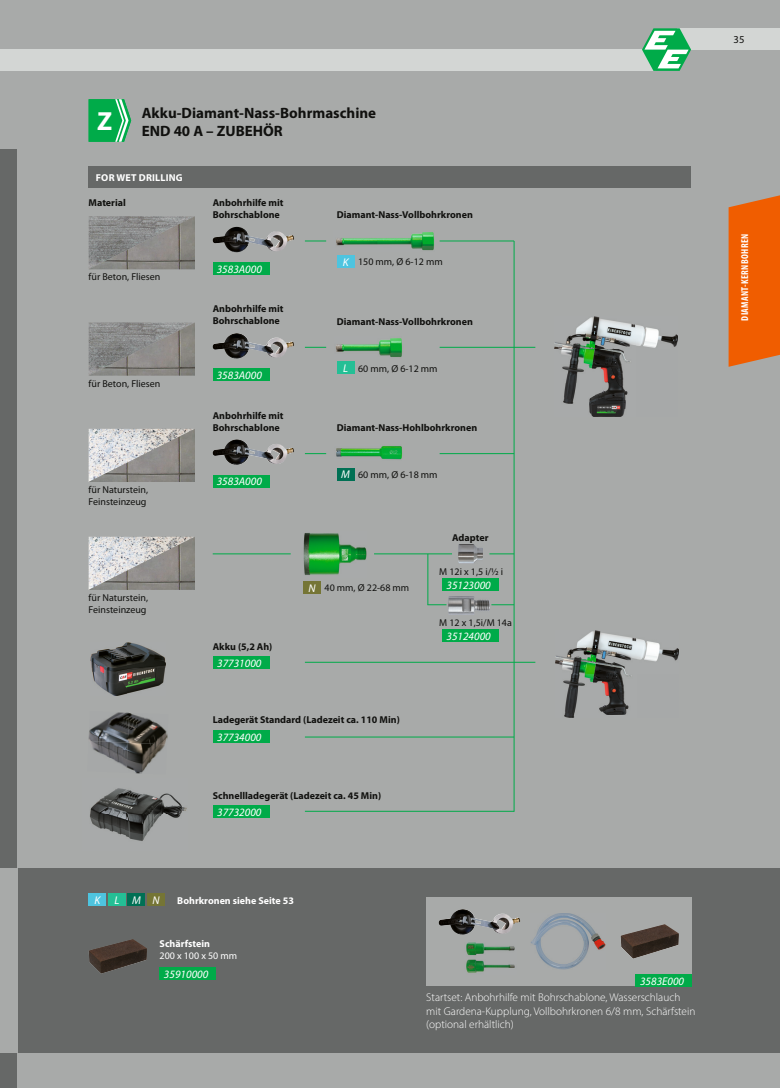
<style>
.page{position:relative;width:780px;height:1088px;background:#fff}
.page>*{position:absolute;margin:0;border:0;box-sizing:border-box;transform-origin:0 0}
.t1{font:700 26.25px "Myriad Pro";color:#fff}
.t2{font:700 15px/18px "Myriad Pro";color:#11110f}
.t3{font:300 11.25px/13.5px "Myriad Pro";color:#fff}
.t4{font:italic 11.25px "Myriad Pro";color:#fff}
.t5{font:10.62px "Myriad Pro";color:#11110f}
.t6{font:700 10px/12px "Myriad Pro";color:#11110f}
.t7{font:10px/12px "Myriad Pro";color:#11110f}
.t8{font:10px/12px "Myriad Pro";color:#fff}
.t9{font:700 10px "Myriad Pro";color:#fff}
.t10{font:700 condensed 10px "Myriad Pro";letter-spacing:.03em;color:#fff}
.t11{font:700 10px "Myriad Pro";letter-spacing:.02em;color:#fff}
.s1{font-style:italic;font-size:11.25px;color:#fff}
.s2{font-weight:700}
</style>
<div class="page">
<div style="left:0;top:4px;width:18px;height:1084px;background:#666867"></div>
<div style="left:0;top:0;width:18px;height:149px;background:#a8aaa9"></div>
<div style="left:0;top:868px;width:18px;height:184px;background:#a8aaa9"></div>
<div style="left:18px;top:0;width:762px;height:1088px;background:#a8aaa9"></div>
<div style="left:303px;top:581px;width:18px;height:12px;background:#757535"></div>
<img style="left:303px;top:533px;width:64px;height:42px">
<img style="left:458px;top:545px;width:24px;height:19px">
<img style="left:448px;top:596px;width:41px;height:18px">
<img style="left:90px;top:788px;width:97px;height:53px">
<div style="left:19px;top:868px;width:761px;height:184px;background:#666867"></div>
<div style="left:89px;top:167px;width:602px;height:21px;background:#666867"></div>
<img style="left:556px;top:631px;width:122px;height:86px">
<img style="left:554px;top:317px;width:123px;height:100px">
<svg style="left:89px;top:99px;width:42px;height:43px"></svg>
<hr style="left:439px;top:240px;width:75px;height:1px;background:#00ab49">
<img style="left:213px;top:227px;width:77px;height:25px">
<img style="left:89px;top:216px;width:106px;height:53px">
<svg style="left:305px;top:240px;width:21px;height:1px"></svg>
<img style="left:336px;top:232px;width:98px;height:19px">
<div style="left:213px;top:262px;width:56px;height:13px;background:#00ab49"></div>
<hr style="left:439px;top:347px;width:96px;height:1px;background:#00ab49">
<img style="left:213px;top:333px;width:77px;height:26px">
<img style="left:89px;top:322px;width:106px;height:54px">
<svg style="left:305px;top:347px;width:21px;height:1px"></svg>
<hr style="left:513px;top:241px;width:1px;height:571px;background:#00ab49">
<img style="left:336px;top:338px;width:66px;height:19px">
<div style="left:213px;top:369px;width:56px;height:12px;background:#00ab49"></div>
<div style="left:337px;top:361px;width:17px;height:13px;background:#24bf95"></div>
<div style="left:337px;top:255px;width:17px;height:13px;background:#4ec4df"></div>
<svg style="left:305px;top:453px;width:21px;height:1px"></svg>
<hr style="left:439px;top:453px;width:75px;height:1px;background:#00ab49">
<img style="left:213px;top:439px;width:77px;height:26px">
<img style="left:89px;top:429px;width:106px;height:53px">
<img style="left:336px;top:446px;width:66px;height:14px">
<div style="left:213px;top:475px;width:56px;height:12px;background:#00ab49"></div>
<div style="left:337px;top:468px;width:17px;height:12px;background:#007054"></div>
<div style="left:442px;top:578px;width:56px;height:13px;background:#00ab49"></div>
<div style="left:442px;top:629px;width:56px;height:13px;background:#00ab49"></div>
<svg style="left:489px;top:553px;width:25px;height:1px"></svg>
<svg style="left:491px;top:604px;width:23px;height:1px"></svg>
<svg style="left:428px;top:604px;width:18px;height:1px"></svg>
<hr style="left:427px;top:554px;width:1px;height:51px;background:#00ab49">
<hr style="left:374px;top:553px;width:78px;height:1px;background:#00ab49">
<hr style="left:213px;top:553px;width:78px;height:1px;background:#00ab49">
<img style="left:89px;top:537px;width:106px;height:53px">
<hr style="left:305px;top:662px;width:230px;height:1px;background:#00ab49">
<img style="left:90px;top:642px;width:75px;height:53px">
<div style="left:213px;top:656px;width:56px;height:13px;background:#00ab49"></div>
<hr style="left:305px;top:736px;width:209px;height:1px;background:#00ab49">
<img style="left:89px;top:712px;width:40px;height:29px">
<img style="left:128px;top:713px;width:40px;height:30px">
<img style="left:90px;top:741px;width:38px;height:26px">
<img style="left:126px;top:743px;width:39px;height:31px">
<div style="left:213px;top:730px;width:56px;height:13px;background:#00ab49"></div>
<hr style="left:305px;top:811px;width:209px;height:1px;background:#00ab49">
<div style="left:213px;top:805px;width:56px;height:13px;background:#00ab49"></div>
<div style="left:89px;top:893px;width:17px;height:12px;background:#4ec4df"></div>
<div style="left:108px;top:893px;width:18px;height:12px;background:#24bf95"></div>
<div style="left:128px;top:893px;width:17px;height:12px;background:#007054"></div>
<div style="left:147px;top:893px;width:18px;height:12px;background:#757535"></div>
<img style="left:89px;top:939px;width:44px;height:20px">
<div style="left:159px;top:967px;width:57px;height:13px;background:#00ab49"></div>
<div style="left:426px;top:897px;width:266px;height:89px;background:#a8aaa9"></div>
<img style="left:620px;top:924px;width:44px;height:20px">
<img style="left:439px;top:909px;width:76px;height:25px">
<img style="left:531px;top:913px;width:75px;height:57px">
<img style="left:466px;top:942px;width:49px;height:31px">
<div style="left:635px;top:974px;width:57px;height:13px;background:#00ab49"></div>
<svg style="left:728px;top:195px;width:52px;height:172px"></svg>
<div style="left:18px;top:50px;width:638px;height:21px;background:#d3d6d4"></div>
<div style="left:677px;top:28px;width:103px;height:22px;background:#d3d6d4"></div>
<svg style="left:642px;top:28px;width:49px;height:43px"></svg>
<div style="left:0;top:50px;width:18px;height:21px;background:#d3d6d4"></div>
<p class="t1" style="left:97px;top:104px;width:17px">Z</p>
<p class="t2" style="left:142px;top:103px;width:236px">Akku-Diamant-Nass-Bohrmaschine<br>END 40 A – ZUBEHÖR</p>
<p class="t11" style="left:96px;top:171px;width:88px">FOR WET DRILLING</p>
<p class="t6" style="left:89px;top:196px;width:39px">Material</p>
<p class="t7" style="left:89px;top:271px;width:73px">für Beton, Fliesen</p>
<p class="t7" style="left:89px;top:377px;width:73px">für Beton, Fliesen</p>
<p class="t7" style="left:89px;top:483px;width:61px">für Naturstein,<br>Feinsteinzeug</p>
<p class="t7" style="left:89px;top:591px;width:61px">für Naturstein,<br>Feinsteinzeug</p>
<p class="t6" style="left:213px;top:196px;width:72px">Anbohrhilfe mit<br>Bohrschablone</p>
<p class="t4" style="left:217px;top:262px;width:47px">3583A000</p>
<p class="t6" style="left:213px;top:303px;width:72px">Anbohrhilfe mit<br>Bohrschablone</p>
<p class="t4" style="left:217px;top:368px;width:47px">3583A000</p>
<p class="t6" style="left:213px;top:409px;width:72px">Anbohrhilfe mit<br>Bohrschablone</p>
<p class="t4" style="left:217px;top:475px;width:47px">3583A000</p>
<p class="t6" style="left:213px;top:640px;width:61px">Akku (5,2 Ah)</p>
<p class="t4" style="left:217px;top:656px;width:46px">37731000</p>
<p class="t6" style="left:337px;top:209px;width:138px">Diamant-Nass-Vollbohrkronen</p>
<p class="t4" style="left:343px;top:255px;width:7px">K</p>
<p class="t7" style="left:358px;top:256px;width:86px">150 mm, Ø 6-12 mm</p>
<p class="t6" style="left:337px;top:315px;width:138px">Diamant-Nass-Vollbohrkronen</p>
<p class="t4" style="left:343px;top:361px;width:6px">L</p>
<p class="t7" style="left:358px;top:362px;width:81px">60 mm, Ø 6-12 mm</p>
<p class="t6" style="left:337px;top:421px;width:142px">Diamant-Nass-Hohlbohrkronen</p>
<p class="t4" style="left:341px;top:467px;width:10px">M</p>
<p class="t7" style="left:358px;top:468px;width:81px">60 mm, Ø 6-18 mm</p>
<p class="t6" style="left:452px;top:531px;width:38px">Adapter</p>
<p class="t7" style="left:439px;top:566px;width:65px">M 12i x 1,5 i/½ i</p>
<p class="t7" style="left:308px;top:582px;width:102px"><span class="s1">N</span> 40 mm, Ø 22-68 mm</p>
<p class="t4" style="left:446px;top:578px;width:46px">35123000</p>
<p class="t7" style="left:439px;top:617px;width:74px">M 12 x 1,5i/M 14a</p>
<p class="t4" style="left:446px;top:629px;width:46px">35124000</p>
<p class="t6" style="left:213px;top:714px;width:188px">Ladegerät Standard (Ladezeit ca. 110 Min)</p>
<p class="t4" style="left:217px;top:730px;width:46px">37734000</p>
<p class="t6" style="left:213px;top:789px;width:170px">Schnellladegerät (Ladezeit ca. 45 Min)</p>
<p class="t4" style="left:217px;top:805px;width:46px">37732000</p>
<p class="t4" style="left:95px;top:893px;width:7px">K</p>
<p class="t4" style="left:114px;top:893px;width:46px">LMN</p>
<p class="t9" style="left:177px;top:894px;width:118px">Bohrkronen siehe Seite 53</p>
<p class="t8" style="left:159px;top:937px;width:79px"><span class="s2">Schärfstein<br></span>200 x 100 x 50 mm</p>
<p class="t4" style="left:164px;top:967px;width:46px">35910000</p>
<p class="t4" style="left:640px;top:974px;width:46px">3583E000</p>
<p class="t3" style="left:426px;top:990px;width:270px">Startset: Anbohrhilfe mit Bohrschablone, Wasserschlauch mit Gardena-Kupplung, Vollbohrkronen 6/8 mm, Schärfstein (optional erhältlich)</p>
<p class="t5" style="left:733px;top:33px;width:12px">35</p>
<p class="t10" style="left:738px;top:321px;width:88px;rotate:-90deg">DIAMANT-KERNBOHREN</p>
</div>
